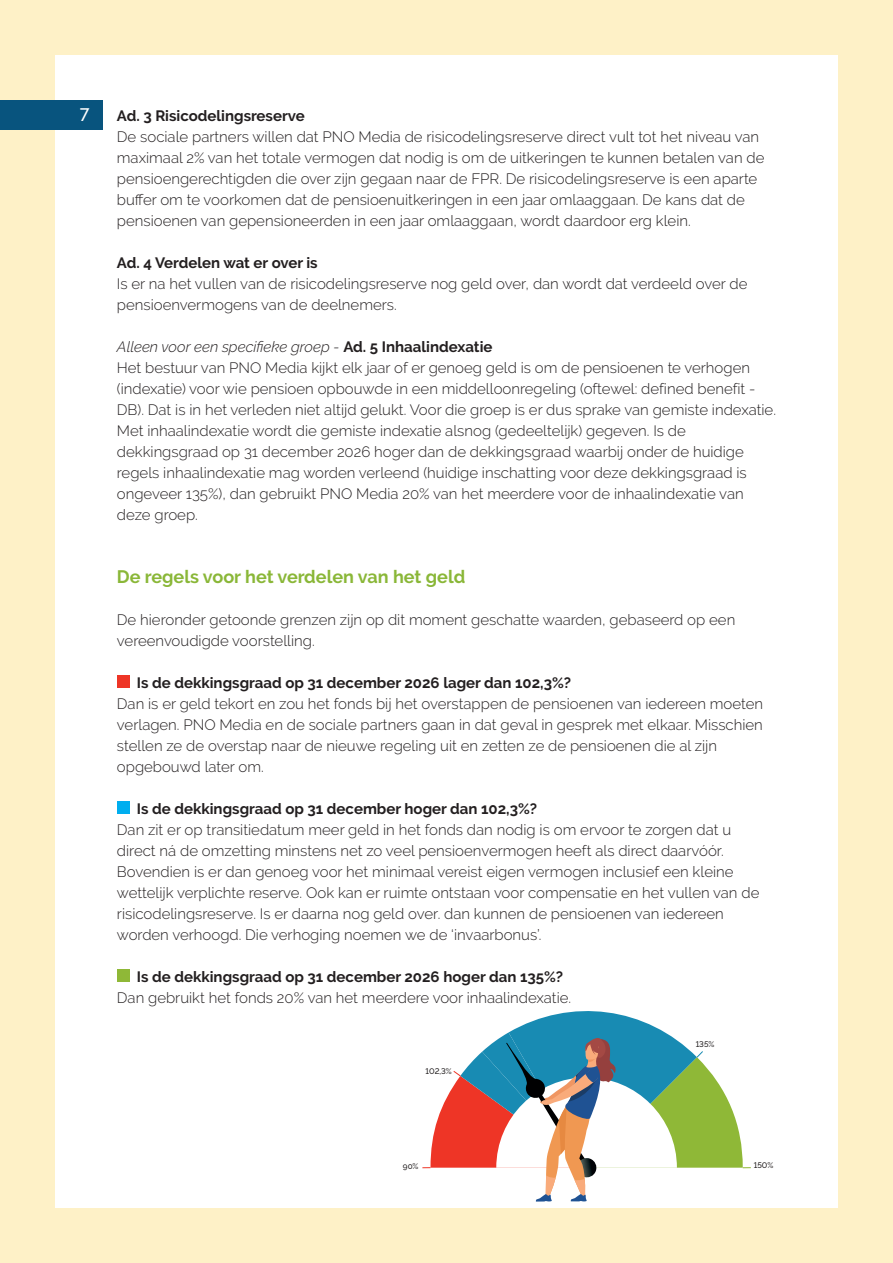
<style>
.page{position:relative;width:893px;height:1263px;background:#fef1c7}
.page>*{position:absolute;margin:0;border:0;box-sizing:border-box;transform-origin:0 0}
.t1{font:700 18px "Raleway";color:#8ab738}
.t2{font:500 18px "Raleway";color:#fff}
.t3{font:300 15px/21px "Raleway";color:#231f20}
.t4{font:700 15px "Raleway";color:#231f20}
.t5{font:500 8.1px "Raleway";color:#231f20}
.s1{font-style:italic}
.s2{font-weight:700}
</style>
<div class="page">
<div style="left:55px;top:55px;width:783px;height:1153px;background:#fff"></div>
<div style="left:0;top:100px;width:102px;height:30px;background:#08547e"></div>
<div style="left:117px;top:675px;width:13px;height:13px;background:#ee3526"></div>
<div style="left:117px;top:801px;width:13px;height:13px;background:#00aeef"></div>
<div style="left:117px;top:969px;width:13px;height:13px;background:#8fb837"></div>
<svg style="left:422px;top:1011px;width:329px;height:190px"></svg>
<p class="t2" style="left:80px;top:104px;width:11px">7</p>
<p class="t4" style="left:117px;top:107px;width:189px">Ad. 3 Risicodelingsreserve</p>
<p class="t3" style="left:117px;top:126px;width:649px">De sociale partners willen dat PNO Media de risicodelingsreserve direct vult tot het niveau van maximaal 2% van het totale vermogen dat nodig is om de uitkeringen te kunnen betalen van de pensioengerechtigden die over zijn gegaan naar de FPR. De risicodelingsreserve is een aparte buffer om te voorkomen dat de pensioenuitkeringen in een jaar omlaaggaan. De kans dat de pensioenen van gepensioneerden in een jaar omlaaggaan, wordt daardoor erg klein.</p>
<p class="t4" style="left:117px;top:254px;width:202px">Ad. 4 Verdelen wat er over is</p>
<p class="t3" style="left:117px;top:273px;width:632px">Is er na het vullen van de risicodelingsreserve nog geld over, dan wordt dat verdeeld over de pensioenvermogens van de deelnemers.</p>
<p class="t3" style="left:117px;top:336px;width:661px"><span class="s1">Alleen voor een specifieke groep -</span> <span class="s2">Ad. 5 Inhaalindexatie<br></span>Het bestuur van PNO Media kijkt elk jaar of er genoeg geld is om de pensioenen te verhogen (indexatie) voor wie pensioen opbouwde in een middelloonregeling (oftewel: defined benefit - DB). Dat is in het verleden niet altijd gelukt. Voor die groep is er dus sprake van gemiste indexatie.<br>Met inhaalindexatie wordt die gemiste indexatie alsnog (gedeeltelijk) gegeven. Is de dekkingsgraad op 31 december 2026 hoger dan de dekkingsgraad waarbij onder de huidige regels inhaalindexatie mag worden verleend (huidige inschatting voor deze dekkingsgraad is ongeveer 135%), dan gebruikt PNO Media 20% van het meerdere voor de inhaalindexatie van deze groep.</p>
<p class="t1" style="left:117px;top:567px;width:350px">De regels voor het verdelen van het geld</p>
<p class="t3" style="left:117px;top:609px;width:620px">De hieronder getoonde grenzen zijn op dit moment geschatte waarden, gebaseerd op een vereenvoudigde voorstelling.</p>
<p class="t4" style="left:137px;top:674px;width:436px">Is de dekkingsgraad op 31 december 2026 lager dan 102,3%?</p>
<p class="t3" style="left:117px;top:693px;width:648px">Dan is er geld tekort en zou het fonds bij het overstappen de pensioenen van iedereen moeten verlagen. PNO Media en de sociale partners gaan in dat geval in gesprek met elkaar. Misschien stellen ze de overstap naar de nieuwe regeling uit en zetten ze de pensioenen die al zijn opgebouwd later om.</p>
<p class="t4" style="left:137px;top:800px;width:402px">Is de dekkingsgraad op 31 december hoger dan 102,3%?</p>
<p class="t3" style="left:117px;top:819px;width:644px">Dan zit er op transitiedatum meer geld in het fonds dan nodig is om ervoor te zorgen dat u direct ná de omzetting minstens net zo veel pensioenvermogen heeft als direct daarvóór.<br>Bovendien is er dan genoeg voor het minimaal vereist eigen vermogen inclusief een kleine wettelijk verplichte reserve. Ook kan er ruimte ontstaan voor compensatie en het vullen van de risicodelingsreserve. Is er daarna nog geld over. dan kunnen de pensioenen van iedereen worden verhoogd. Die verhoging noemen we de ‘invaarbonus’.</p>
<p class="t4" style="left:137px;top:968px;width:428px">Is de dekkingsgraad op 31 december 2026 hoger dan 135%?</p>
<p class="t3" style="left:117px;top:987px;width:456px">Dan gebruikt het fonds 20% van het meerdere voor inhaalindexatie.</p>
<p class="t5" style="left:425px;top:1066px;width:28px">102,3%</p>
<p class="t5" style="left:696px;top:1040px;width:20px">135%</p>
<p class="t5" style="left:403px;top:1161px;width:17px">90%</p>
<p class="t5" style="left:754px;top:1160px;width:21px">150%</p>
</div>
